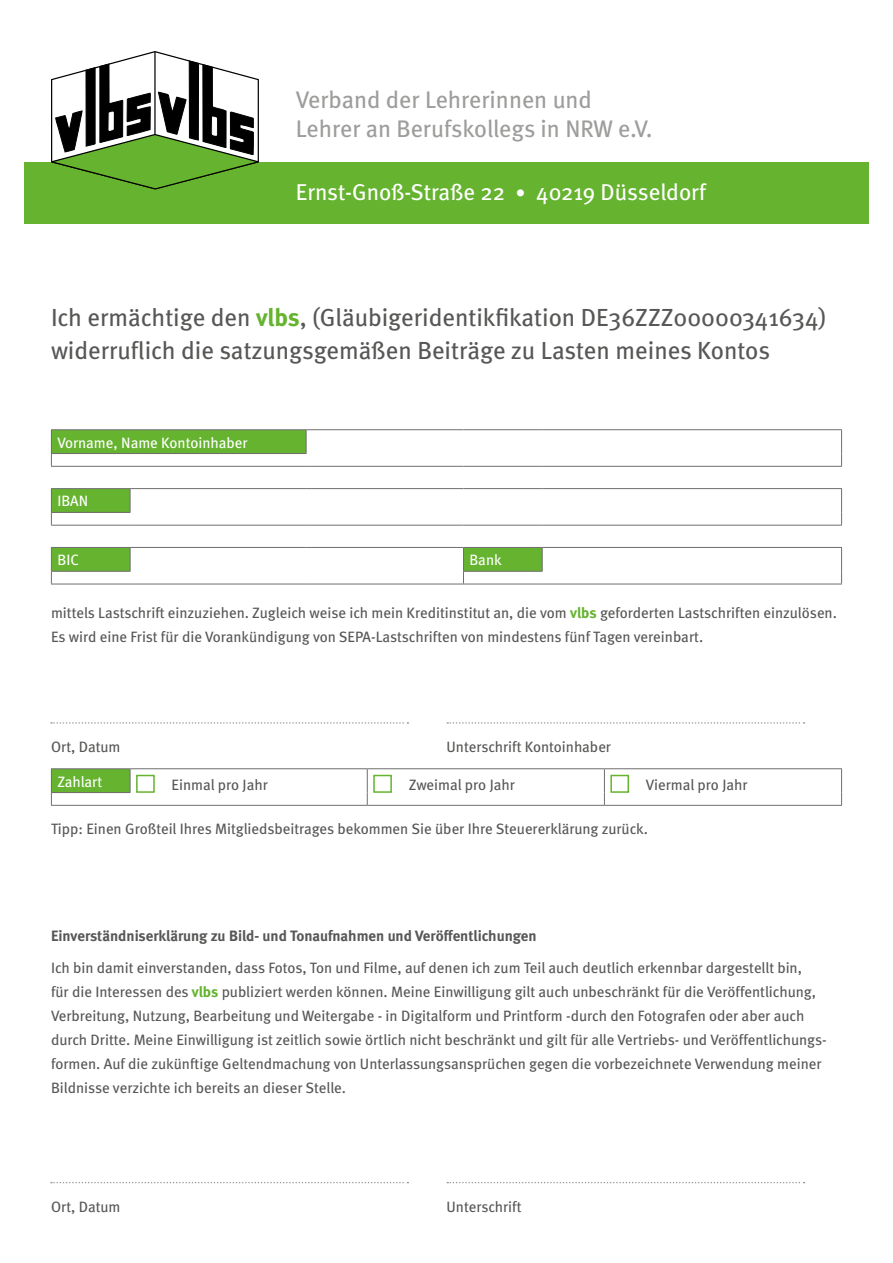
<style>
.page{position:relative;width:893px;height:1263px;background:#fff}
.page>*{position:absolute;margin:0;border:0;box-sizing:border-box;transform-origin:0 0}
.t1{font:24.75px/33px "Meta";color:#575756}
.t2{font:24px/28.8px "Meta";color:#9d9d9c}
.t3{font:22.95px "Meta";color:#fff}
.t4{font:15px/24px "Meta";color:#575756}
.t5{font:700 15px "Meta";color:#575756}
.t6{font:15px "Meta";color:#fff}
.s1{font-size:20.1px}
.s2{font-weight:700;color:#65b32e}
</style>
<div class="page">
<div style="left:24px;top:162px;width:845px;height:61px;background:#65b32e"></div>
<svg style="left:51px;top:51px;width:208px;height:139px"></svg>
<div style="left:51px;top:430px;width:255px;height:23px;background:#65b32e"></div>
<svg style="left:306px;top:430px;width:1px;height:23px"></svg>
<hr style="left:51px;top:453px;width:79px;height:1px;background:#706f6f">
<hr style="left:130px;top:453px;width:177px;height:1px;background:#706f6f">
<hr style="left:51px;top:466px;width:79px;height:1px;background:#706f6f">
<hr style="left:130px;top:466px;width:176px;height:1px;background:#706f6f">
<hr style="left:306px;top:466px;width:157px;height:1px;background:#706f6f">
<hr style="left:463px;top:466px;width:79px;height:1px;background:#706f6f">
<hr style="left:542px;top:466px;width:300px;height:1px;background:#706f6f">
<hr style="left:51px;top:429px;width:79px;height:1px;background:#706f6f">
<hr style="left:130px;top:429px;width:176px;height:1px;background:#706f6f">
<hr style="left:306px;top:429px;width:157px;height:1px;background:#706f6f">
<hr style="left:463px;top:429px;width:79px;height:1px;background:#706f6f">
<hr style="left:542px;top:429px;width:300px;height:1px;background:#706f6f">
<svg style="left:841px;top:430px;width:1px;height:36px"></svg>
<svg style="left:51px;top:430px;width:1px;height:36px"></svg>
<div style="left:51px;top:489px;width:79px;height:23px;background:#65b32e"></div>
<hr style="left:51px;top:488px;width:79px;height:1px;background:#706f6f">
<hr style="left:130px;top:488px;width:176px;height:1px;background:#706f6f">
<svg style="left:130px;top:489px;width:1px;height:23px"></svg>
<hr style="left:306px;top:488px;width:157px;height:1px;background:#706f6f">
<hr style="left:463px;top:488px;width:79px;height:1px;background:#706f6f">
<hr style="left:542px;top:488px;width:300px;height:1px;background:#706f6f">
<hr style="left:51px;top:512px;width:79px;height:1px;background:#706f6f">
<hr style="left:51px;top:525px;width:79px;height:1px;background:#706f6f">
<hr style="left:130px;top:525px;width:176px;height:1px;background:#706f6f">
<hr style="left:306px;top:525px;width:157px;height:1px;background:#706f6f">
<hr style="left:463px;top:525px;width:79px;height:1px;background:#706f6f">
<hr style="left:542px;top:525px;width:300px;height:1px;background:#706f6f">
<svg style="left:841px;top:489px;width:1px;height:36px"></svg>
<svg style="left:51px;top:489px;width:1px;height:36px"></svg>
<div style="left:51px;top:769px;width:79px;height:23px;background:#65b32e"></div>
<hr style="left:51px;top:768px;width:79px;height:1px;background:#706f6f">
<hr style="left:130px;top:768px;width:237px;height:1px;background:#706f6f">
<svg style="left:130px;top:769px;width:1px;height:23px"></svg>
<hr style="left:367px;top:768px;width:237px;height:1px;background:#706f6f">
<hr style="left:604px;top:768px;width:238px;height:1px;background:#706f6f">
<hr style="left:51px;top:792px;width:79px;height:1px;background:#706f6f">
<svg style="left:367px;top:769px;width:1px;height:36px"></svg>
<hr style="left:51px;top:805px;width:79px;height:1px;background:#706f6f">
<hr style="left:130px;top:805px;width:237px;height:1px;background:#706f6f">
<hr style="left:367px;top:805px;width:237px;height:1px;background:#706f6f">
<hr style="left:604px;top:805px;width:238px;height:1px;background:#706f6f">
<svg style="left:604px;top:769px;width:1px;height:36px"></svg>
<svg style="left:841px;top:769px;width:1px;height:36px"></svg>
<svg style="left:51px;top:769px;width:1px;height:36px"></svg>
<div style="left:136px;top:775px;width:19px;height:18px;border:2px solid #65b32e"></div>
<div style="left:373px;top:775px;width:19px;height:18px;border:2px solid #65b32e"></div>
<div style="left:610px;top:775px;width:19px;height:18px;border:2px solid #65b32e"></div>
<hr style="left:542px;top:547px;width:300px;height:1px;background:#706f6f">
<hr style="left:51px;top:584px;width:79px;height:1px;background:#706f6f">
<hr style="left:130px;top:584px;width:176px;height:1px;background:#706f6f">
<hr style="left:306px;top:584px;width:157px;height:1px;background:#706f6f">
<hr style="left:463px;top:584px;width:79px;height:1px;background:#706f6f">
<hr style="left:542px;top:584px;width:300px;height:1px;background:#706f6f">
<svg style="left:841px;top:548px;width:1px;height:36px"></svg>
<svg style="left:51px;top:547px;width:492px;height:37px"></svg>
<svg style="left:51px;top:1182px;width:357px;height:1px"></svg>
<svg style="left:51px;top:722px;width:357px;height:2px"></svg>
<svg style="left:447px;top:1182px;width:358px;height:1px"></svg>
<svg style="left:447px;top:722px;width:358px;height:2px"></svg>
<h2 class="t2" style="left:296px;top:85px;width:358px">Verband der Lehrerinnen und<br>Lehrer an Berufskollegs in NRW e.V.</h2>
<h3 class="t3" style="left:296px;top:178px;width:412px">Ernst-Gnoß-Straße 22 <span class="s1">•</span> 40219 Düsseldorf</h3>
<h1 class="t1" style="left:51px;top:300px;width:777px">Ich ermächtige den <span class="s2">vlbs</span>, (Gläubigeridentikfikation DE36ZZZ00000341634) widerruflich die satzungsgemäßen Beiträge zu Lasten meines Kontos</h1>
<p class="t6" style="left:57px;top:433px;width:192px">Vorname, Name Kontoinhaber</p>
<p class="t6" style="left:57px;top:492px;width:32px">IBAN</p>
<p class="t6" style="left:57px;top:551px;width:23px">BIC</p>
<p class="t6" style="left:469px;top:551px;width:34px">Bank</p>
<p class="t4" style="left:51px;top:600px;width:787px">mittels Lastschrift einzuziehen. Zugleich weise ich mein Kreditinstitut an, die vom <span class="s2">vlbs</span> geforderten Lastschriften einzulösen.<br>Es wird eine Frist für die Vorankündigung von SEPA-Lastschriften von mindestens fünf Tagen vereinbart.</p>
<p class="t4" style="left:51px;top:735px;width:71px">Ort, Datum</p>
<p class="t4" style="left:446px;top:735px;width:166px">Unterschrift Kontoinhaber</p>
<p class="t6" style="left:57px;top:772px;width:46px">Zahlart</p>
<p class="t4" style="left:172px;top:772px;width:98px">Einmal pro Jahr</p>
<p class="t4" style="left:409px;top:772px;width:108px">Zweimal pro Jahr</p>
<p class="t4" style="left:646px;top:772px;width:103px">Viermal pro Jahr</p>
<p class="t4" style="left:51px;top:816px;width:598px">Tipp: Einen Großteil Ihres Mitgliedsbeitrages bekommen Sie über Ihre Steuererklärung zurück.</p>
<p class="t5" style="left:51px;top:926px;width:487px">Einverständniserklärung zu Bild- und Tonaufnahmen und Veröffentlichungen</p>
<p class="t4" style="left:51px;top:956px;width:777px">Ich bin damit einverstanden, dass Fotos, Ton und Filme, auf denen ich zum Teil auch deutlich erkennbar dargestellt bin,<br>für die Interessen des <span class="s2">vlbs</span> publiziert werden können. Meine Einwilligung gilt auch unbeschränkt für die Veröffentlichung, Verbreitung, Nutzung, Bearbeitung und Weitergabe - in Digitalform und Printform -durch den Fotografen oder aber auch durch Dritte. Meine Einwilligung ist zeitlich sowie örtlich nicht beschränkt und gilt für alle Vertriebs- und Veröffentlichungs&shy;formen. Auf die zukünftige Geltendmachung von Unterlassungsansprüchen gegen die vorbezeichnete Verwendung meiner Bildnisse verzichte ich bereits an dieser Stelle.</p>
<p class="t4" style="left:51px;top:1194px;width:71px">Ort, Datum</p>
<p class="t4" style="left:446px;top:1194px;width:77px">Unterschrift</p>
</div>
